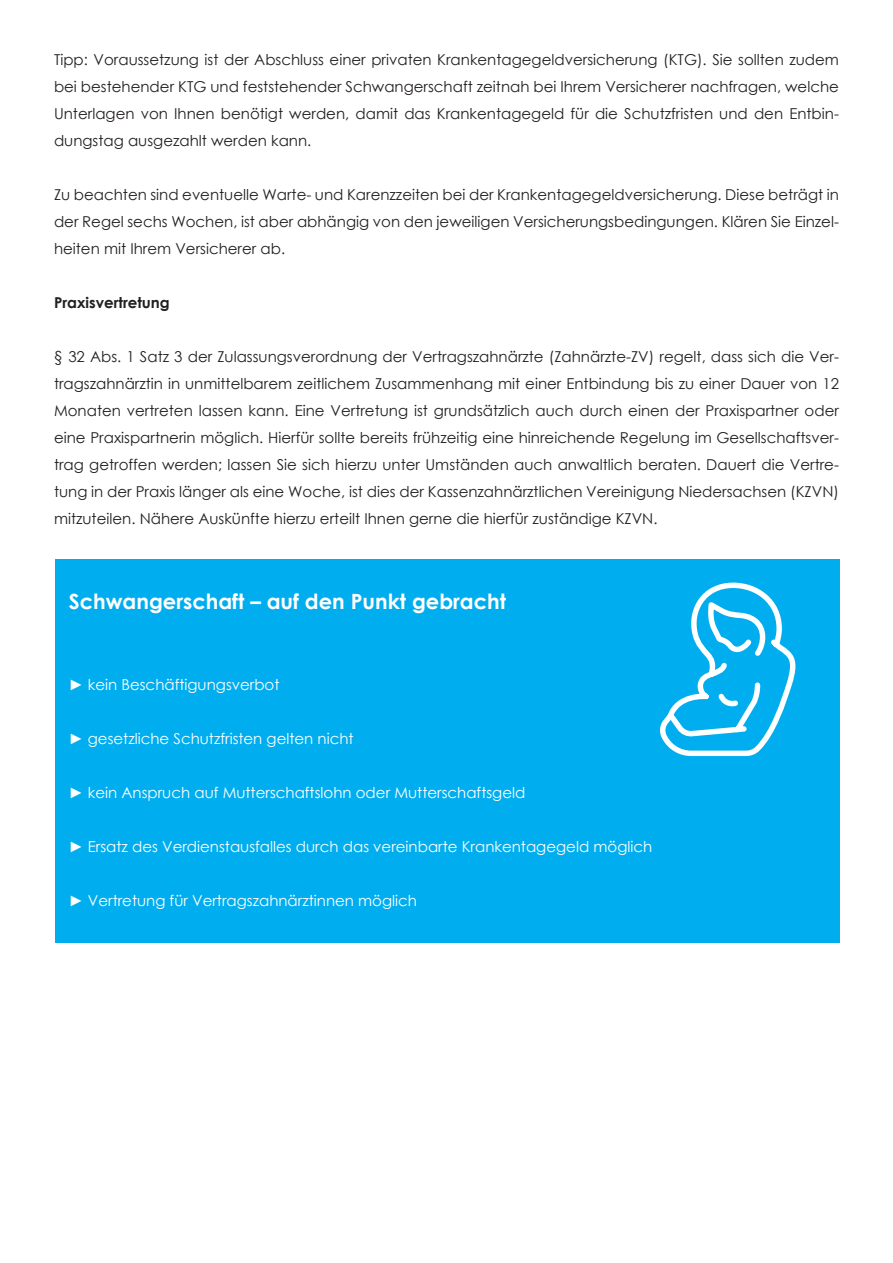
<style>
.page{position:relative;width:893px;height:1263px;background:#fff}
.page>*{position:absolute;margin:0;border:0;box-sizing:border-box;transform-origin:0 0}
.t1{font:700 21px "Century Gothic";color:#fff}
.t2{font:15px/27px "Century Gothic";color:#231f20;text-align:justify}
.t3{font:15px "Century Gothic";color:#fff}
.t4{font:700 15px "Century Gothic";color:#231f20}
</style>
<div class="page">
<div style="left:55px;top:559px;width:785px;height:384px;background:#00aeef"></div>
<svg style="left:660px;top:582px;width:136px;height:174px"></svg>
<p class="t2" style="left:54px;top:46px;width:786px">Tipp: Voraussetzung ist der Abschluss einer privaten Krankentagegeldversicherung (KTG). Sie sollten zudem bei bestehender KTG und feststehender Schwangerschaft zeitnah bei Ihrem Versicherer nachfragen, welche Unterlagen von Ihnen benötigt werden, damit das Krankentagegeld für die Schutzfristen und den Entbin&shy;dungstag ausgezahlt werden kann.</p>
<p class="t2" style="left:54px;top:181px;width:786px">Zu beachten sind eventuelle Warte- und Karenzzeiten bei der Krankentagegeldversicherung. Diese beträgt in der Regel sechs Wochen, ist aber abhängig von den jeweiligen Versicherungsbedingungen. Klären Sie Einzel&shy;heiten mit Ihrem Versicherer ab.</p>
<p class="t4" style="left:54px;top:291px;width:117px">Praxisvertretung</p>
<p class="t2" style="left:54px;top:343px;width:786px">§ 32 Abs. 1 Satz 3 der Zulassungsverordnung der Vertragszahnärzte (Zahnärzte-ZV) regelt, dass sich die Ver&shy;tragszahnärztin in unmittelbarem zeitlichem Zusammenhang mit einer Entbindung bis zu einer Dauer von 12<br>Monaten vertreten lassen kann. Eine Vertretung ist grundsätzlich auch durch einen der Praxispartner oder eine Praxispartnerin möglich. Hierfür sollte bereits frühzeitig eine hinreichende Regelung im Gesellschaftsver&shy;trag getroffen werden; lassen Sie sich hierzu unter Umständen auch anwaltlich beraten. Dauert die Vertre&shy;tung in der Praxis länger als eine Woche, ist dies der Kassenzahnärztlichen Vereinigung Niedersachsen (KZVN) mitzuteilen. Nähere Auskünfte hierzu erteilt Ihnen gerne die hierfür zuständige KZVN.</p>
<p class="t1" style="left:69px;top:585px;width:439px">Schwangerschaft – auf den Punkt gebracht</p>
<p class="t3" style="left:69px;top:674px;width:212px">► kein Beschäftigungsverbot</p>
<p class="t3" style="left:69px;top:728px;width:286px">► gesetzliche Schutzfristen gelten nicht</p>
<p class="t3" style="left:69px;top:782px;width:458px">► kein Anspruch auf Mutterschaftslohn oder Mutterschaftsgeld</p>
<p class="t3" style="left:69px;top:836px;width:585px">► Ersatz des Verdienstausfalles durch das vereinbarte Krankentagegeld möglich</p>
<p class="t3" style="left:69px;top:890px;width:350px">► Vertretung für Vertragszahnärztinnen möglich</p>
</div>
